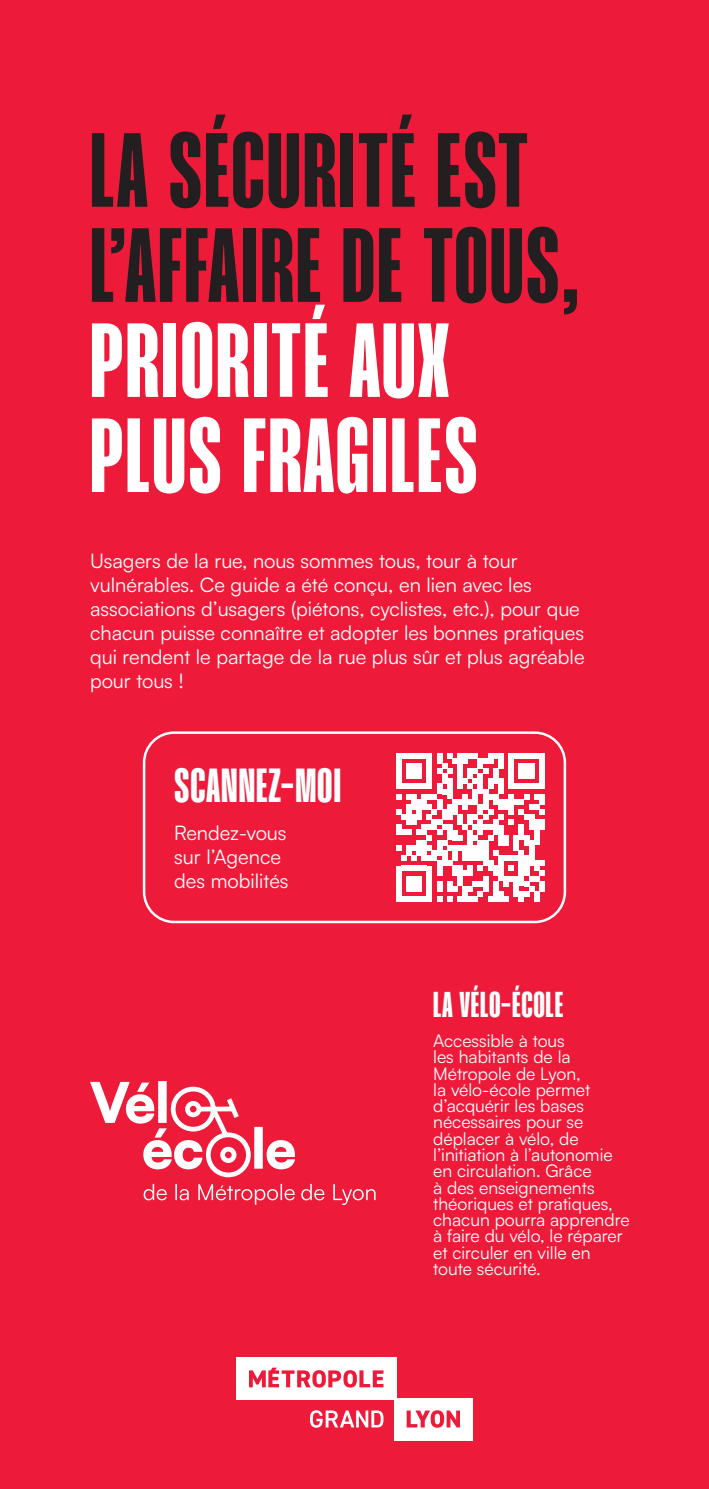
<style>
.page{position:relative;width:709px;height:1489px;background:#fff}
.page>*{position:absolute;margin:0;border:0;box-sizing:border-box;transform-origin:0 0}
.t1{font:700 105px/95px "Mango Grotesque";letter-spacing:.02em;color:#231f20}
.t2{font:700 105px/95px "Mango Grotesque";letter-spacing:.02em;color:#fff}
.t3{font:700 47.75px "Mango Grotesque";letter-spacing:.02em;color:#fff}
.t4{font:700 36px "Mango Grotesque";letter-spacing:.02em;color:#fff}
.t5{font:20px/24px "Satoshi";color:#fff}
.t6{font:17.5px/16.2px "Satoshi";color:#fff}
</style>
<div class="page">
<div style="left:0;top:0;width:709px;height:1488px;background:#ed1a3a"></div>
<svg style="left:310px;top:1410px;width:73px;height:17px"></svg>
<div style="left:394px;top:1397px;width:79px;height:43px;background:#fff"></div>
<svg style="left:406px;top:1410px;width:54px;height:17px"></svg>
<div style="left:236px;top:1357px;width:160px;height:42px;background:#fff"></div>
<svg style="left:249px;top:1367px;width:134px;height:20px"></svg>
<svg style="left:396px;top:753px;width:148px;height:148px"></svg>
<div style="left:539px;top:881px;width:5px;height:10px;background:#fff"></div>
<div style="left:143px;top:731px;width:423px;height:192px;border:2px solid #fff;border-radius:30px"></div>
<svg style="left:90px;top:1081px;width:205px;height:123px"></svg>
<svg style="left:301px;top:1183px;width:74px;height:21px"></svg>
<h1 class="t1" style="left:90px;top:122px;width:491px">LA SÉCURITÉ EST<br>L’AFFAIRE DE TOUS,</h1>
<h1 class="t2" style="left:90px;top:312px;width:389px">PRIORITÉ AUX<br>PLUS FRAGILES</h1>
<p class="t5" style="left:90px;top:548px;width:496px">Usagers de la rue, nous sommes tous, tour à tour vulnérables. Ce guide a été conçu, en lien avec les associations d’usagers (piétons, cyclistes, etc.), pour que chacun puisse connaître et adopter les bonnes pratiques qui rendent le partage de la rue plus sûr et plus agréable pour tous !</p>
<h2 class="t3" style="left:174px;top:758px;width:168px">SCANNEZ-MOI</h2>
<p class="t5" style="left:174px;top:820px;width:116px">Rendez-vous sur l’Agence des mobilités</p>
<h3 class="t4" style="left:433px;top:983px;width:132px">LA VÉLO-ÉCOLE</h3>
<p class="t6" style="left:433px;top:1031px;width:198px">Accessible à tous<br>les habitants de la<br>Métropole de Lyon,<br>la vélo-école permet d’acquérir les bases nécessaires pour se déplacer à vélo, de l’initiation à l’autonomie en circulation. Grâce<br>à des enseignements théoriques et pratiques, chacun pourra apprendre à faire du vélo, le réparer et circuler en ville en toute sécurité.</p>
</div>
